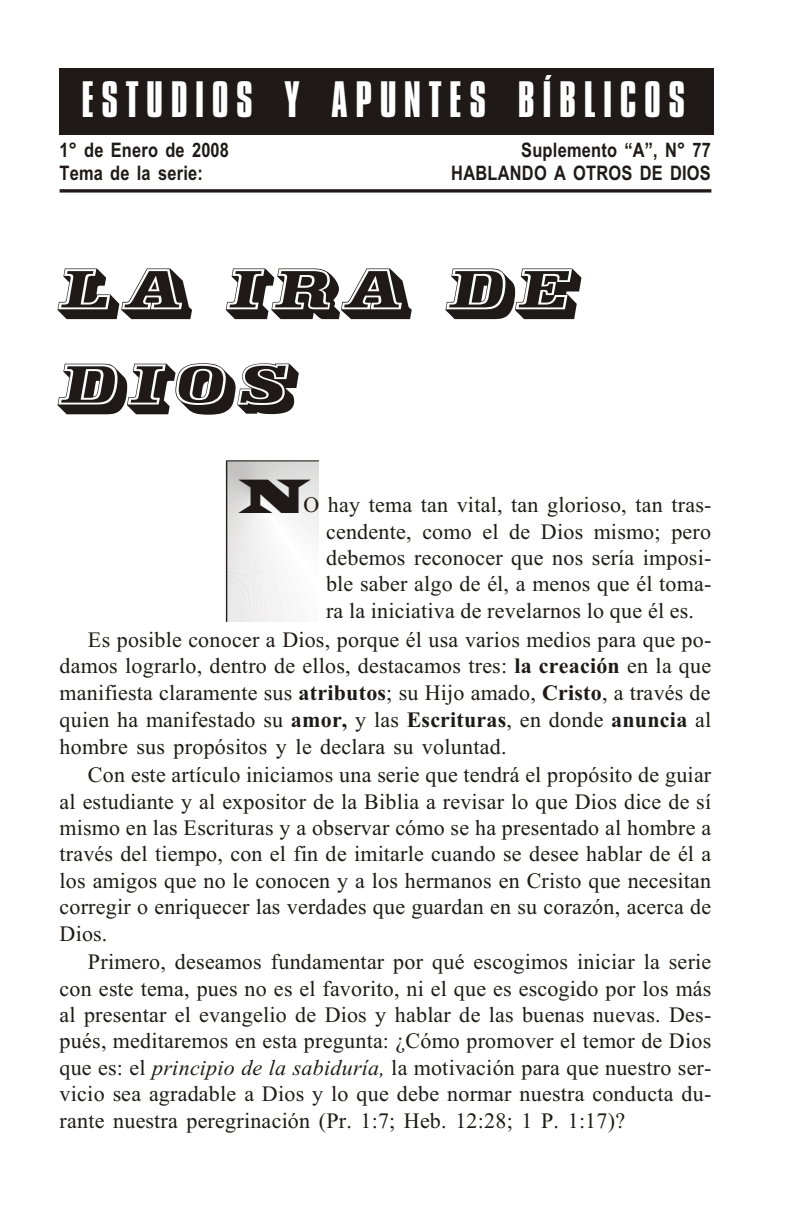
<style>
.page{position:relative;width:792px;height:1224px;background:#fff}
.page>*{position:absolute;margin:0;border:0;box-sizing:border-box;transform-origin:0 0}
.t1{font:56px/95.2px "Decorated 035 BT";letter-spacing:.02em;color:#1f1a17}
.t2{font:50px "Wide Latin";color:#1f1a17}
.t3{font:44px "Compacta BT";letter-spacing:.17em;color:#fff}
.t4{font:22px/26.4px "Times New Roman";letter-spacing:.01em;color:#1f1a17;text-align:justify}
.t5{font:700 20px "Arial Narrow";letter-spacing:.01em;color:#1f1a17}
.s1{font-weight:700}
.s2{font-style:italic}
</style>
<div class="page">
<svg style="left:227px;top:462px;width:92px;height:160px"></svg>
<hr style="left:227px;top:461px;width:92px;height:1px;background:#1f1a17">
<hr style="left:226px;top:461px;width:1px;height:161px;background:#1f1a17">
<svg style="left:60px;top:189px;width:651px;height:4px;background:#423e3b"></svg>
<div style="left:60px;top:68px;width:654px;height:66px;background:#1f1a17"></div>
<h3 class="t3" style="left:81px;top:84px;width:605px">ESTUDIOS Y APUNTES BÍBLICOS</h3>
<p class="t5" style="left:60px;top:143px;width:171px">1° de Ene ro de 2008</p>
<p class="t5" style="left:521px;top:143px;width:191px">Su ple men to “A”, N° 77</p>
<p class="t5" style="left:60px;top:166px;width:145px">Tema de la se rie:</p>
<p class="t5" style="left:451px;top:166px;width:261px">HABLANDO A OTROS DE DIOS</p>
<h1 class="t1" style="left:60px;top:248px;width:521px">LA IRA DE<br>DIOS</h1>
<h2 class="t2" style="left:238px;top:478px;width:72px">N</h2>
<p class="t4" style="left:326px;top:494px;width:387px;text-indent:-23px">O hay te ma tan vi tal, tan glo rio so, tan tras - cen den te, co mo el de Dios mis mo; pe ro de be mos re co no cer que nos se ría im po si - ble sa ber al go de él, a me nos que él toma - ra la ini cia ti va de re ve lar nos lo que él es.</p>
<p class="t4" style="left:60px;top:628px;width:653px;text-indent:28px">Es po si ble co no cer a Dios, por que él usa varios me dios para que po - da mos lograrlo, den tro de ellos, des ta ca mos tres: <span class="s1">la creación</span> en la que ma ni fies ta cla ra men te sus <span class="s1">atri bu tos</span>; su Hi jo ama do, <span class="s1">Cris to</span>, a tra vés de quien ha ma ni fes ta do su <span class="s1">amor,</span> y las <span class="s1">Escri tu ras</span>, en don de <span class="s1">anun cia</span> al hom bre sus pro pó si tos y le de cla ra su vo lun tad.</p>
<p class="t4" style="left:60px;top:764px;width:653px;text-indent:28px">Con este ar tícu lo ini ciamos una se rie que ten drá el pro pó si to de guiar al es tu dian te y al ex po si tor de la Biblia a re vi sar lo que Dios di ce de sí mis mo en las Escri tu ras y a ob servar có mo se ha pre sen ta do al hombre a tra vés del tiem po, con el fin de imi tar le cuando se de see ha blar de él a los ami gos que no le co no cen y a los herma nos en Cris to que nece si tan co rre gir o en ri que cer las ver da des que guar dan en su co ra zón, acer ca de Dios.</p>
<p class="t4" style="left:60px;top:951px;width:653px;text-indent:28px">Pri me ro, de sea mos fun da men tar por qué es co gi mos ini ciar la se rie con este tema, pues no es el favo ri to, ni el que es esco gi do por los más al pre sen tar el evan ge lio de Dios y ha blar de las bue nas nue vas. Des - pués, me di ta re mos en es ta pre gun ta: ¿Có mo pro mo ver el te mor de Dios que es: el <span class="s2">prin ci pio de la sa bi du ría,</span> la mo ti va ción para que nues tro ser - vi cio sea agra da ble a Dios y lo que de be nor ma r nuestra con duc ta du - ran te nues tra peregrinación (Pr. 1:7; Heb. 12:28; 1 P. 1:17)?</p>
</div>
